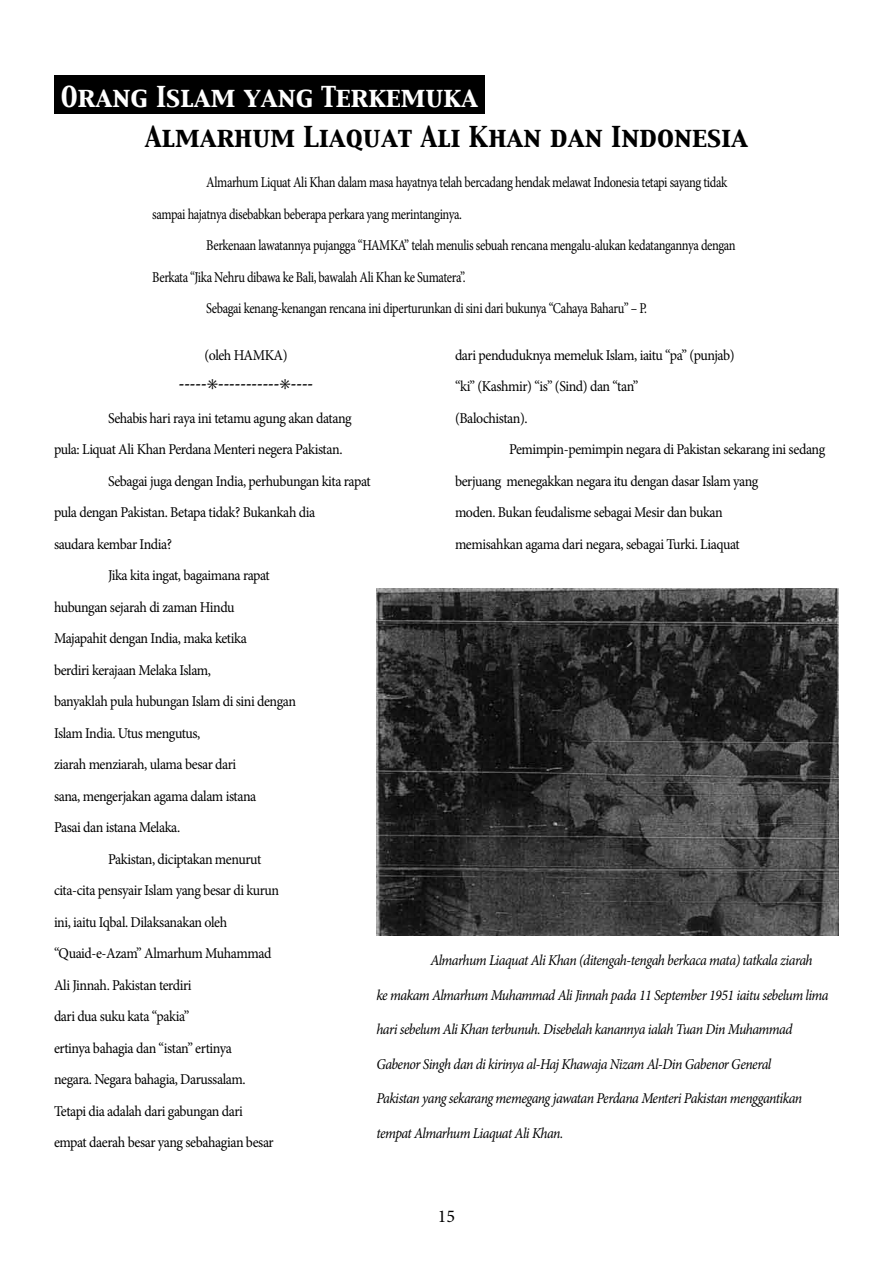
<style>
.page{position:relative;width:893px;height:1263px;background:#fff}
.page>*{position:absolute;margin:0;border:0;box-sizing:border-box;transform-origin:0 0}
.t1{font:25.5px "Capitals";color:#000}
.t2{font:25.5px "Capitals";color:#fff}
.t3{font:700 condensed 18px "Minion Pro";color:#000}
.t4{font:18px "Minion Pro";color:#000}
.t5{font:15px/31.5px "Minion Pro";letter-spacing:-.03em;color:#000;scale:.93 1}
.t6{font:15px/31.5px "Minion Pro";letter-spacing:-.03em;color:#000;scale:.83 1}
.t7{font:italic 15px "Minion Pro";letter-spacing:-.04em;color:#000;scale:.92 1}
</style>
<div class="page">
<div style="left:54px;top:75px;width:431px;height:39px;background:#000"></div>
<img style="left:376px;top:589px;width:463px;height:346px">
<h1 class="t2" style="left:61px;top:82px;width:419px">Orang Islam yang Terkemuka</h1>
<h1 class="t1" style="left:145px;top:122px;width:605px">Almarhum Liaquat Ali Khan dan Indonesia</h1>
<p class="t6" style="left:152px;top:167px;width:694px;text-indent:54px">Almarhum Liquat Ali Khan dalam masa hayatnya telah bercadang hendak melawat Indonesia tetapi sayang tidak sampai hajatnya disebabkan beberapa perkara yang merintanginya.</p>
<p class="t6" style="left:206px;top:230px;width:639px">Berkenaan lawatannya pujangga “HAMKA” telah menulis sebuah rencana mengalu-alukan kedatangannya dengan</p>
<p class="t6" style="left:152px;top:261px;width:379px">Berkata “Jika Nehru dibawa ke Bali, bawalah Ali Khan ke Sumatera”.</p>
<p class="t6" style="left:206px;top:293px;width:533px">Sebagai kenang-kenangan rencana ini diperturunkan di sini dari bukunya “Cahaya Baharu” – P.</p>
<p class="t5" style="left:455px;top:339px;width:302px">dari penduduknya memeluk Islam, iaitu “pa” (punjab) “ki” (Kashmir) “is” (Sind) dan “tan”<br>(Balochistan).</p>
<p class="t5" style="left:455px;top:434px;width:400px;text-indent:54px">Pemimpin-pemimpin negara di Pakistan sekarang ini sedang berjuang menegakkan negara itu dengan dasar Islam yang<br>moden. Bukan feudalisme sebagai Mesir dan bukan<br>memisahkan agama dari negara, sebagai Turki. Liaquat</p>
<p class="t5" style="left:204px;top:339px;width:91px">(oleh HAMKA)</p>
<p class="t3" style="left:179px;top:371px;width:136px">-----✳-----------✳----</p>
<p class="t5" style="left:108px;top:402px;width:264px">Sehabis hari raya ini tetamu agung akan datang</p>
<p class="t5" style="left:54px;top:434px;width:312px">pula: Liquat Ali Khan Perdana Menteri negera Pakistan.</p>
<p class="t5" style="left:108px;top:465px;width:284px">Sebagai juga dengan India, perhubungan kita rapat</p>
<p class="t5" style="left:54px;top:497px;width:282px">pula dengan Pakistan. Betapa tidak? Bukankah dia</p>
<p class="t5" style="left:54px;top:528px;width:129px">saudara kembar India?</p>
<p class="t5" style="left:108px;top:560px;width:176px">Jika kita ingat, bagaimana rapat</p>
<p class="t5" style="left:54px;top:591px;width:196px">hubungan sejarah di zaman Hindu</p>
<p class="t5" style="left:54px;top:623px;width:209px">Majapahit dengan India, maka ketika</p>
<p class="t5" style="left:54px;top:654px;width:170px">berdiri kerajaan Melaka Islam,</p>
<p class="t5" style="left:54px;top:686px;width:262px">banyaklah pula hubungan Islam di sini dengan</p>
<p class="t5" style="left:54px;top:717px;width:159px">Islam India. Utus mengutus,</p>
<p class="t5" style="left:54px;top:749px;width:198px">ziarah menziarah, ulama besar dari</p>
<p class="t5" style="left:54px;top:780px;width:219px">sana, mengerjakan agama dalam istana</p>
<p class="t5" style="left:54px;top:812px;width:137px">Pasai dan istana Melaka.</p>
<p class="t5" style="left:108px;top:843px;width:166px">Pakistan, diciptakan menurut</p>
<p class="t5" style="left:54px;top:875px;width:244px">cita-cita pensyair Islam yang besar di kurun</p>
<p class="t5" style="left:54px;top:906px;width:188px">ini, iaitu Iqbal. Dilaksanakan oleh</p>
<p class="t5" style="left:54px;top:938px;width:235px">“Quaid-e-Azam” Almarhum Muhammad</p>
<p class="t5" style="left:54px;top:969px;width:150px">Ali Jinnah. Pakistan terdiri</p>
<p class="t5" style="left:54px;top:1001px;width:147px">dari dua suku kata “pakia”</p>
<p class="t5" style="left:54px;top:1032px;width:193px">ertinya bahagia dan “istan” ertinya</p>
<p class="t5" style="left:54px;top:1064px;width:208px">negara. Negara bahagia, Darussalam.</p>
<p class="t5" style="left:54px;top:1095px;width:205px">Tetapi dia adalah dari gabungan dari</p>
<p class="t5" style="left:54px;top:1127px;width:238px">empat daerah besar yang sebahagian besar</p>
<p class="t7" style="left:430px;top:950px;width:417px">Almarhum Liaquat Ali Khan (ditengah-tengah berkaca mata) tatkala ziarah</p>
<p class="t7" style="left:376px;top:985px;width:493px">ke makam Almarhum Muhammad Ali Jinnah pada 11 September 1951 iaitu sebelum lima</p>
<p class="t7" style="left:376px;top:1019px;width:454px">hari sebelum Ali Khan terbunuh. Disebelah kanannya ialah Tuan Din Muhammad</p>
<p class="t7" style="left:376px;top:1054px;width:431px">Gabenor Singh dan di kirinya al-Haj Khawaja Nizam Al-Din Gabenor General</p>
<p class="t7" style="left:376px;top:1088px;width:464px">Pakistan yang sekarang memegang jawatan Perdana Menteri Pakistan menggantikan</p>
<p class="t7" style="left:376px;top:1123px;width:205px">tempat Almarhum Liaquat Ali Khan.</p>
<p class="t4" style="left:438px;top:1204px;width:19px">15</p>
</div>
